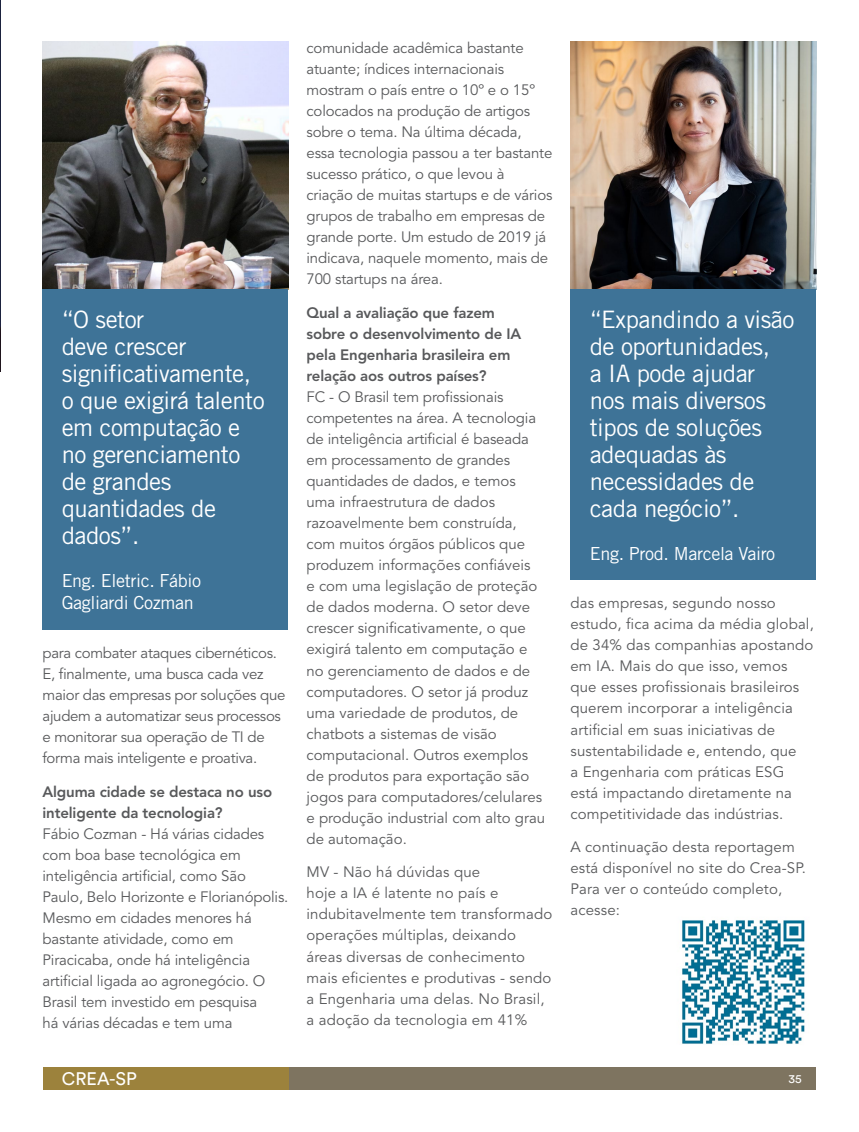
<style>
.page{position:relative;width:859px;height:1132px;background:#fff}
.page>*{position:absolute;margin:0;border:0;box-sizing:border-box;transform-origin:0 0}
.t1{font:24px/27px "Trade Gothic";letter-spacing:-.02em;color:#fff}
.t2{font:18px/21.6px "Trade Gothic";letter-spacing:-.02em;color:#fff}
.t3{font:18px "Circular Std";color:#fff}
.t4{font:15px/21px "Avenir LT Std";color:#58595b}
.t5{font:15px/21px "Avenir LT Std";letter-spacing:-.02em;color:#58595b}
.t6{font:800 15px/21px "Avenir LT Std";letter-spacing:-.01em;color:#58595b}
.t7{font:12px "Circular Std";color:#fff}
</style>
<div class="page">
<div style="left:288px;top:1066px;width:528px;height:23px;background:#7e7460"></div>
<div style="left:43px;top:1066px;width:245px;height:23px;background:#9c823c"></div>
<img style="left:0;top:0;width:1px;height:371px">
<img style="left:42px;top:42px;width:246px;height:247px">
<div style="left:42px;top:289px;width:246px;height:340px;background:#3e7397"></div>
<img style="left:570px;top:42px;width:247px;height:247px">
<div style="left:570px;top:289px;width:246px;height:291px;background:#3e7397"></div>
<img style="left:681px;top:920px;width:124px;height:124px">
<h1 class="t1" style="left:62px;top:305px;width:205px">“O setor<br>deve crescer significativamente, o que exigirá talento em computação e no gerenciamento de grandes quantidades de dados”.</h1>
<p class="t2" style="left:62px;top:569px;width:141px">Eng. Eletric. Fábio<br>Gagliardi Cozman</p>
<p class="t5" style="left:43px;top:642px;width:244px">para combater ataques cibernéticos.<br>E, finalmente, uma busca cada vez maior das empresas por soluções que ajudem a automatizar seus processos e monitorar sua operação de TI de forma mais inteligente e proativa.</p>
<p class="t6" style="left:43px;top:780px;width:231px">Alguma cidade se destaca no uso inteligente da tecnologia?</p>
<p class="t4" style="left:43px;top:823px;width:247px">Fábio Cozman - Há várias cidades com boa base tecnológica em inteligência artificial, como São<br>Paulo, Belo Horizonte e Florianópolis.<br>Mesmo em cidades menores há bastante atividade, como em<br>Piracicaba, onde há inteligência artificial ligada ao agronegócio. O<br>Brasil tem investido em pesquisa<br>há várias décadas e tem uma</p>
<p class="t4" style="left:306px;top:38px;width:247px">comunidade acadêmica bastante atuante; índices internacionais mostram o país entre o 10º e o 15º colocados na produção de artigos sobre o tema. Na última década, essa tecnologia passou a ter bastante sucesso prático, o que levou à criação de muitas startups e de vários grupos de trabalho em empresas de grande porte. Um estudo de 2019 já indicava, naquele momento, mais de<br>700 startups na área.</p>
<p class="t6" style="left:306px;top:302px;width:216px">Qual a avaliação que fazem sobre o desenvolvimento de IA pela Engenharia brasileira em relação aos outros países?</p>
<p class="t4" style="left:306px;top:387px;width:240px">FC - O Brasil tem profissionais competentes na área. A tecnologia de inteligência artificial é baseada em processamento de grandes quantidades de dados, e temos uma infraestrutura de dados razoavelmente bem construída, com muitos órgãos públicos que produzem informações confiáveis<br>e com uma legislação de proteção de dados moderna. O setor deve crescer significativamente, o que exigirá talento em computação e no gerenciamento de dados e de computadores. O setor já produz uma variedade de produtos, de chatbots a sistemas de visão computacional. Outros exemplos de produtos para exportação são jogos para computadores/celulares e produção industrial com alto grau de automação.</p>
<p class="t4" style="left:306px;top:861px;width:247px">MV - Não há dúvidas que<br>hoje a IA é latente no país e indubitavelmente tem transformado operações múltiplas, deixando áreas diversas de conhecimento mais eficientes e produtivas - sendo a Engenharia uma delas. No Brasil, a adoção da tecnologia em 41%</p>
<h1 class="t1" style="left:590px;top:305px;width:206px">“Expandindo a visão de oportunidades,<br>a IA pode ajudar nos mais diversos tipos de soluções adequadas às necessidades de cada negócio”.</h1>
<p class="t2" style="left:590px;top:542px;width:187px">Eng. Prod. Marcela Vairo</p>
<p class="t4" style="left:570px;top:593px;width:245px">das empresas, segundo nosso estudo, fica acima da média global, de 34% das companhias apostando em IA. Mais do que isso, vemos que esses profissionais brasileiros querem incorporar a inteligência artificial em suas iniciativas de sustentabilidade e, entendo, que<br>a Engenharia com práticas ESG está impactando diretamente na competitividade das indústrias.</p>
<p class="t4" style="left:570px;top:836px;width:237px">A continuação desta reportagem está disponível no site do Crea-SP.<br>Para ver o conteúdo completo, acesse:</p>
<p class="t3" style="left:62px;top:1067px;width:77px">CREA-SP</p>
<p class="t7" style="left:788px;top:1071px;width:15px">35</p>
</div>
